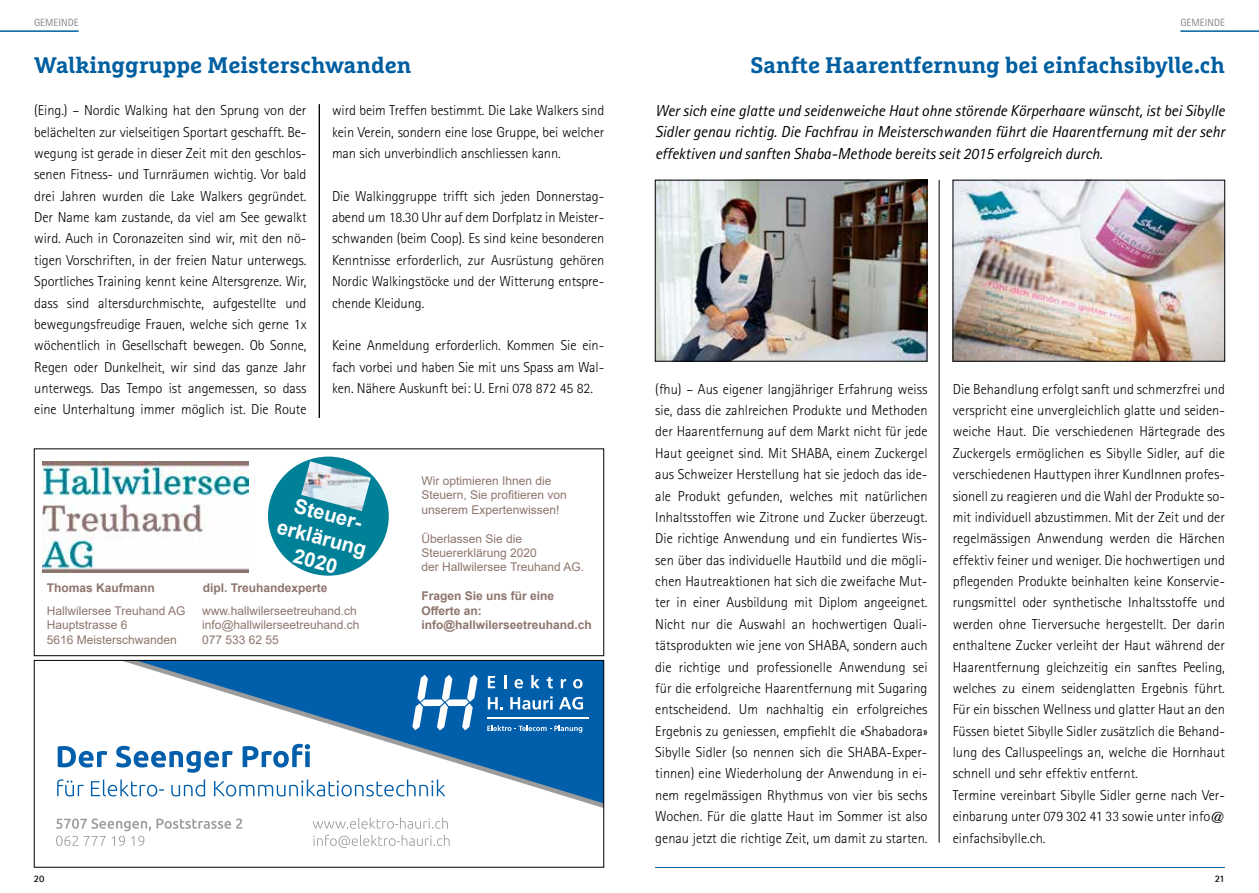
<style>
.page{position:relative;width:1259px;height:893px;background:#fff}
.page>*{position:absolute;margin:0;border:0;box-sizing:border-box;transform-origin:0 0}
.t1{font:700 22.5px "Marselis Slab Pro";color:#005fa1}
.t2{font:700 20.1px/24.2px "Arial";color:#fff;text-align:center}
.t3{font:italic 15.9px/21.3px "Rotis Sans Serif";color:#000;text-align:justify}
.t4{font:300 14.4px/21.3px "Rotis Sans Serif";color:#000;text-align:justify}
.t5{font:12px/14.4px "Arial";color:#8e756e}
.t6{font:700 12px/14.4px "Arial";color:#8e756e}
.t7{font:10.5px "Rotis Sans Serif";color:#868786}
.t8{font:700 9.9px "Rotis Sans Serif";color:#000}
</style>
<div class="page">
<hr style="left:0;top:30px;width:79px;height:2px;background:#005fa1">
<hr style="left:1180px;top:30px;width:79px;height:2px;background:#005fa1">
<hr style="left:655px;top:867px;width:570px;height:1px;background:#005fa1">
<img style="left:43px;top:461px;width:206px;height:111px">
<div style="left:268px;top:457px;width:121px;height:119px;background:#008197;border-radius:50%"></div>
<img style="left:301px;top:461px;width:70px;height:50px">
<div style="left:34px;top:449px;width:570px;height:207px;border:1px solid #000"></div>
<svg style="left:120px;top:662px;width:482px;height:146px"></svg>
<svg style="left:412px;top:675px;width:65px;height:55px"></svg>
<svg style="left:488px;top:676px;width:7px;height:12px"></svg>
<svg style="left:504px;top:675px;width:2px;height:13px"></svg>
<svg style="left:514px;top:679px;width:9px;height:9px"></svg>
<svg style="left:531px;top:675px;width:9px;height:13px"></svg>
<svg style="left:546px;top:677px;width:7px;height:11px"></svg>
<svg style="left:561px;top:679px;width:5px;height:9px"></svg>
<svg style="left:573px;top:679px;width:9px;height:9px"></svg>
<svg style="left:488px;top:697px;width:15px;height:12px"></svg>
<svg style="left:510px;top:696px;width:42px;height:14px"></svg>
<svg style="left:559px;top:697px;width:24px;height:13px"></svg>
<svg style="left:487px;top:725px;width:95px;height:8px"></svg>
<hr style="left:487px;top:717px;width:102px;height:2px;background:#fff">
<svg style="left:58px;top:744px;width:252px;height:29px"></svg>
<svg style="left:56px;top:818px;width:186px;height:28px"></svg>
<svg style="left:313px;top:835px;width:137px;height:13px"></svg>
<svg style="left:313px;top:817px;width:135px;height:12px"></svg>
<svg style="left:57px;top:779px;width:388px;height:17px"></svg>
<div style="left:34px;top:660px;width:570px;height:207px;border:1px solid #000"></div>
<img style="left:657px;top:182px;width:268px;height:177px">
<div style="left:655px;top:180px;width:272px;height:181px;border:1px solid #000"></div>
<img style="left:954px;top:182px;width:269px;height:177px">
<hr style="left:939px;top:180px;width:1px;height:663px;background:#000">
<hr style="left:319px;top:104px;width:1px;height:314px;background:#000">
<p class="t7" style="left:34px;top:16px;width:46px">GEMEINDE</p>
<h1 class="t1" style="left:34px;top:51px;width:379px">Walkinggruppe Meisterschwanden</h1>
<p class="t4" style="left:34px;top:100px;width:274px">(Eing.) – Nordic Walking hat den Sprung von der belächelten zur vielseitigen Sportart geschafft. Be&shy;wegung ist gerade in dieser Zeit mit den geschlos&shy;senen Fitness- und Turnräumen wichtig. Vor bald drei Jahren wurden die Lake Walkers gegründet.<br>Der Name kam zustande, da viel am See gewalkt wird. Auch in Coronazeiten sind wir, mit den nö&shy;tigen Vorschriften, in der freien Natur unterwegs.<br>Sportliches Training kennt keine Altersgrenze. Wir, dass sind altersdurchmischte, aufgestellte und bewegungsfreudige Frauen, welche sich gerne 1x wöchentlich in Gesellschaft bewegen. Ob Sonne, Regen oder Dunkelheit, wir sind das ganze Jahr unterwegs. Das Tempo ist angemessen, so dass eine Unterhaltung immer möglich ist. Die Route</p>
<p class="t4" style="left:332px;top:100px;width:274px">wird beim Treffen bestimmt. Die Lake Walkers sind kein Verein, sondern eine lose Gruppe, bei welcher man sich unverbindlich anschliessen kann.</p>
<p class="t4" style="left:332px;top:185px;width:274px">Die Walkinggruppe trifft sich jeden Donnerstag&shy;abend um 18.30 Uhr auf dem Dorfplatz in Meister&shy;schwanden (beim Coop). Es sind keine besonderen Kenntnisse erforderlich, zur Ausrüstung gehören Nordic Walkingstöcke und der Witterung entspre&shy;chende Kleidung.</p>
<p class="t4" style="left:332px;top:335px;width:274px">Keine Anmeldung erforderlich. Kommen Sie ein&shy;fach vorbei und haben Sie mit uns Spass am Wal&shy;ken. Nähere Auskunft bei: U. Erni 078 872 45 82.</p>
<h2 class="t2" style="left:287px;top:491px;width:96px;rotate:15deg">Steuer&shy;erklärung<br>2020</h2>
<p class="t6" style="left:47px;top:581px;width:110px">Thomas Kaufmann</p>
<p class="t6" style="left:203px;top:581px;width:126px">dipl. Treuhandexperte</p>
<p class="t5" style="left:47px;top:603px;width:140px">Hallwilersee Treuhand AG<br>Hauptstrasse 6<br>5616 Meisterschwanden</p>
<p class="t5" style="left:202px;top:603px;width:159px">www.hallwilerseetreuhand.ch info@hallwilerseetreuhand.ch<br>077 533 62 55</p>
<p class="t5" style="left:421px;top:473px;width:147px">Wir optimieren Ihnen die<br>Steuern, Sie profitieren von unserem Expertenwissen!</p>
<p class="t5" style="left:421px;top:531px;width:164px">Überlassen Sie die<br>Steuererklärung 2020<br>der Hallwilersee Treuhand AG.</p>
<p class="t6" style="left:421px;top:589px;width:172px">Fragen Sie uns für eine<br>Offerte an: info@hallwilerseetreuhand.ch</p>
<p class="t8" style="left:34px;top:872px;width:12px">20</p>
<p class="t7" style="left:1180px;top:16px;width:46px">GEMEINDE</p>
<h1 class="t1" style="left:750px;top:51px;width:476px">Sanfte Haarentfernung bei einfachsibylle.ch</h1>
<p class="t3" style="left:655px;top:100px;width:571px">Wer sich eine glatte und seidenweiche Haut ohne störende Körperhaare wünscht, ist bei Sibylle Sidler genau richtig. Die Fachfrau in Meisterschwanden führt die Haarentfernung mit der sehr effektiven und sanften Shaba-Methode bereits seit 2015 erfolgreich durch.</p>
<p class="t4" style="left:655px;top:378px;width:274px">(fhu) – Aus eigener langjähriger Erfahrung weiss sie, dass die zahlreichen Produkte und Methoden der Haarentfernung auf dem Markt nicht für jede Haut geeignet sind. Mit SHABA, einem Zuckergel aus Schweizer Herstellung hat sie jedoch das ide&shy;ale Produkt gefunden, welches mit natürlichen Inhaltsstoffen wie Zitrone und Zucker überzeugt.<br>Die richtige Anwendung und ein fundiertes Wis&shy;sen über das individuelle Hautbild und die mögli&shy;chen Hautreaktionen hat sich die zweifache Mut&shy;ter in einer Ausbildung mit Diplom angeeignet.<br>Nicht nur die Auswahl an hochwertigen Quali&shy;tätsprodukten wie jene von SHABA, sondern auch die richtige und professionelle Anwendung sei für die erfolgreiche Haarentfernung mit Sugaring entscheidend. Um nachhaltig ein erfolgreiches Ergebnis zu geniessen, empfiehlt die «Shabadora» Sibylle Sidler (so nennen sich die SHABA-Exper&shy;tinnen) eine Wiederholung der Anwendung in ei&shy;nem regelmässigen Rhythmus von vier bis sechs Wochen. Für die glatte Haut im Sommer ist also genau jetzt die richtige Zeit, um damit zu starten.</p>
<p class="t4" style="left:952px;top:378px;width:274px;text-align:left">Die Behandlung erfolgt sanft und schmerzfrei und verspricht eine unvergleichlich glatte und seiden&shy;weiche Haut. Die verschiedenen Härtegrade des Zuckergels ermöglichen es Sibylle Sidler, auf die verschiedenen Hauttypen ihrer KundInnen profes&shy;sionell zu reagieren und die Wahl der Produkte so&shy;mit individuell abzustimmen. Mit der Zeit und der regelmässigen Anwendung werden die Härchen effektiv feiner und weniger. Die hochwertigen und pflegenden Produkte beinhalten keine Konservie&shy;rungsmittel oder synthetische Inhaltsstoffe und werden ohne Tierversuche hergestellt. Der darin enthaltene Zucker verleiht der Haut während der Haarentfernung gleichzeitig ein sanftes Peeling, welches zu einem seidenglatten Ergebnis führt.<br>Für ein bisschen Wellness und glatter Haut an den Füssen bietet Sibylle Sidler zusätzlich die Behand&shy;lung des Calluspeelings an, welche die Hornhaut schnell und sehr effektiv entfernt.<br>Termine vereinbart Sibylle Sidler gerne nach Ver&shy;einbarung unter 079 302 41 33 sowie unter info@ einfachsibylle.ch.</p>
<p class="t8" style="left:1214px;top:872px;width:12px">21</p>
</div>
